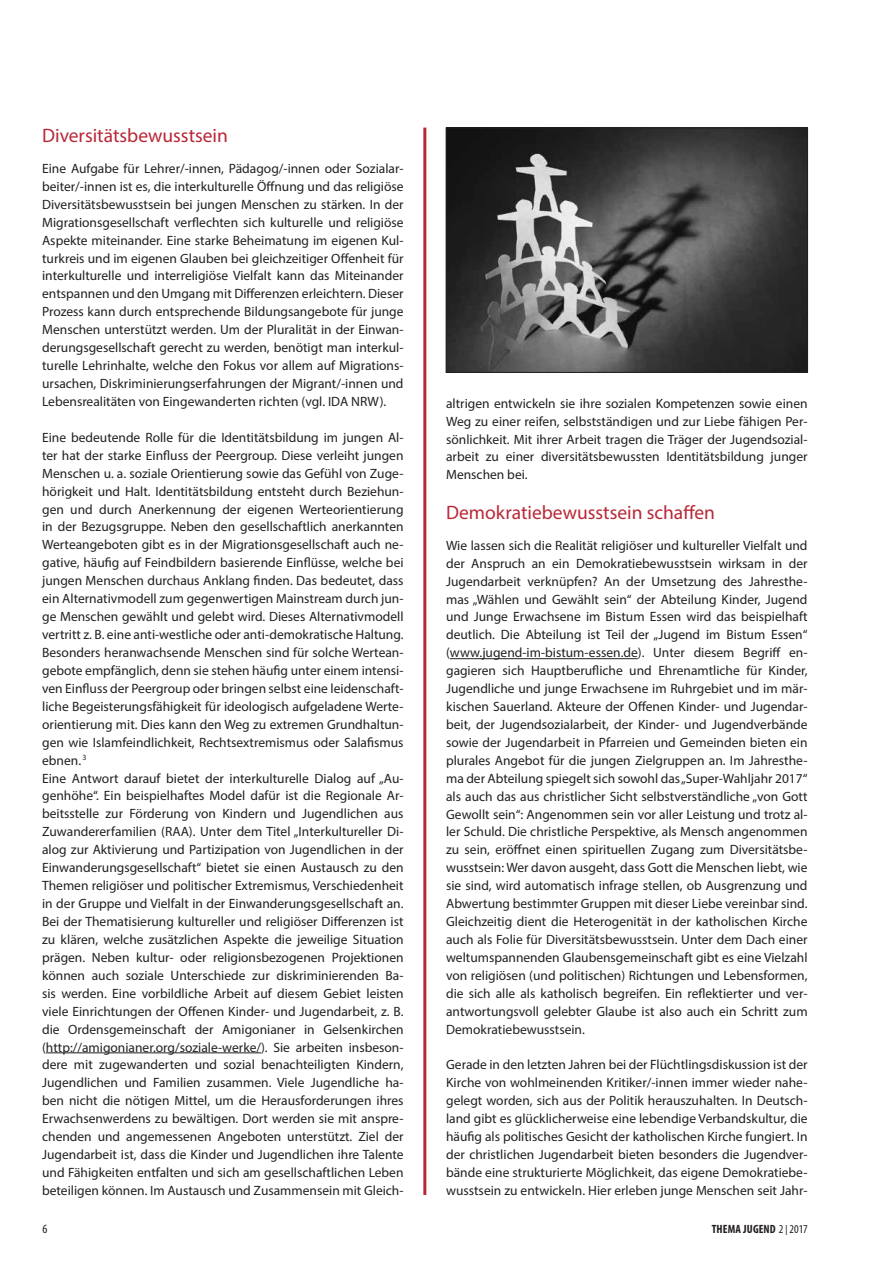
<style>
.page{position:relative;width:893px;height:1263px;background:#fff}
.page>*{position:absolute;margin:0;border:0;box-sizing:border-box;transform-origin:0 0}
.t1{font:19.5px "Myriad Pro";color:#b82837}
.t2{font:13.5px/18px "Myriad Pro";color:#231f20;text-align:justify}
.t3{font:condensed 12.75px "Myriad Pro";color:#231f20}
.t4{font:700 condensed 12px "Myriad Pro";letter-spacing:.01em;color:#231f20}
.s1{font-weight:400}
.s2{font-family:"Futura T";font-weight:300}
</style>
<div class="page">
<hr style="left:423px;top:128px;width:3px;height:1067px;background:#b82837">
<hr style="left:46px;top:1052px;width:215px;height:1px;background:#231f20">
<hr style="left:450px;top:658px;width:188px;height:1px;background:#231f20">
<img style="left:448px;top:130px;width:358px;height:241px">
<div style="left:446px;top:128px;width:362px;height:245px;border:1px solid #231f20"></div>
<h1 class="t1" style="left:42px;top:124px;width:187px">Diversitätsbewusstsein</h1>
<p class="t2" style="left:42px;top:159px;width:363px">Eine Aufgabe für Lehrer/-innen, Pädagog/-innen oder Sozialar&shy;beiter/-innen ist es, die interkulturelle Öffnung und das religiöse Diversitätsbewusstsein bei jungen Menschen zu stärken. In der Migrationsgesellschaft verflechten sich kulturelle und religiöse Aspekte miteinander. Eine starke Beheimatung im eigenen Kul&shy;turkreis und im eigenen Glauben bei gleichzeitiger Offenheit für interkulturelle und interreligiöse Vielfalt kann das Miteinander entspannen und den Umgang mit Differenzen erleichtern. Dieser Prozess kann durch entsprechende Bildungsangebote für junge Menschen unterstützt werden. Um der Pluralität in der Einwan&shy;derungsgesellschaft gerecht zu werden, benötigt man interkul&shy;turelle Lehrinhalte, welche den Fokus vor allem auf Migrations&shy;ursachen, Diskriminierungserfahrungen der Migrant/-innen und Lebensrealitäten von Eingewanderten richten (vgl. IDA NRW).</p>
<p class="t2" style="left:42px;top:428px;width:363px;text-align:left">Eine bedeutende Rolle für die Identitätsbildung im jungen Al&shy;ter hat der starke Einfluss der Peergroup. Diese verleiht jungen Menschen u. a. soziale Orientierung sowie das Gefühl von Zuge&shy;hörigkeit und Halt. Identitätsbildung entsteht durch Beziehun&shy;gen und durch Anerkennung der eigenen Werteorientierung in der Bezugsgruppe. Neben den gesellschaftlich anerkannten Werteangeboten gibt es in der Migrationsgesellschaft auch ne&shy;gative, häufig auf Feindbildern basierende Einflüsse, welche bei jungen Menschen durchaus Anklang finden. Das bedeutet, dass ein Alternativmodell zum gegenwertigen Mainstream durch jun&shy;ge Menschen gewählt und gelebt wird. Dieses Alternativmodell vertritt z. B. eine anti-westliche oder anti-demokratische Haltung.<br>Besonders heranwachsende Menschen sind für solche Wertean&shy;gebote empfänglich, denn sie stehen häufig unter einem intensi&shy;ven Einfluss der Peergroup oder bringen selbst eine leidenschaft&shy;liche Begeisterungsfähigkeit für ideologisch aufgeladene Werte&shy;orientierung mit. Dies kann den Weg zu extremen Grundhaltun&shy;gen wie Islamfeindlichkeit, Rechtsextremismus oder Salafismus ebnen. <sup>3<br></sup>Eine Antwort darauf bietet der interkulturelle Dialog auf „Au&shy;genhöhe“. Ein beispielhaftes Model dafür ist die Regionale Ar&shy;beitsstelle zur Förderung von Kindern und Jugendlichen aus Zuwandererfamilien (RAA). Unter dem Titel „Interkultureller Di&shy;alog zur Aktivierung und Partizipation von Jugendlichen in der Einwanderungsgesellschaft“ bietet sie einen Austausch zu den Themen religiöser und politischer Extremismus, Verschiedenheit in der Gruppe und Vielfalt in der Einwanderungsgesellschaft an.<br>Bei der Thematisierung kultureller und religiöser Differenzen ist zu klären, welche zusätzlichen Aspekte die jeweilige Situation prägen. Neben kultur- oder religionsbezogenen Projektionen können auch soziale Unterschiede zur diskriminierenden Ba&shy;sis werden. Eine vorbildliche Arbeit auf diesem Gebiet leisten viele Einrichtungen der Offenen Kinder- und Jugendarbeit, z. B. die Ordensgemeinschaft der Amigonianer in Gelsenkirchen (http://amigonianer.org/soziale-werke/). Sie arbeiten insbeson&shy;dere mit zugewanderten und sozial benachteiligten Kindern, Jugendlichen und Familien zusammen. Viele Jugendliche ha&shy;ben nicht die nötigen Mittel, um die Herausforderungen ihres Erwachsenwerdens zu bewältigen. Dort werden sie mit anspre&shy;chenden und angemessenen Angeboten unterstützt. Ziel der Jugendarbeit ist, dass die Kinder und Jugendlichen ihre Talente und Fähigkeiten entfalten und sich am gesellschaftlichen Leben beteiligen können. Im Austausch und Zusammensein mit Gleich-</p>
<p class="t2" style="left:446px;top:394px;width:363px">altrigen entwickeln sie ihre sozialen Kompetenzen sowie einen Weg zu einer reifen, selbstständigen und zur Liebe fähigen Per&shy;sönlichkeit. Mit ihrer Arbeit tragen die Träger der Jugendsozial&shy;arbeit zu einer diversitätsbewussten Identitätsbildung junger Menschen bei.</p>
<h1 class="t1" style="left:446px;top:501px;width:270px">Demokratiebewusstsein schaffen</h1>
<p class="t2" style="left:446px;top:536px;width:363px">Wie lassen sich die Realität religiöser und kultureller Vielfalt und der Anspruch an ein Demokratiebewusstsein wirksam in der Jugendarbeit verknüpfen? An der Umsetzung des Jahresthe&shy;mas „Wählen und Gewählt sein“ der Abteilung Kinder, Jugend und Junge Erwachsene im Bistum Essen wird das beispielhaft deutlich. Die Abteilung ist Teil der „Jugend im Bistum Essen“ (www.jugend-im-bistum-essen.de). Unter diesem Begriff en&shy;gagieren sich Hauptberufliche und Ehrenamtliche für Kinder, Jugendliche und junge Erwachsene im Ruhrgebiet und im mär&shy;kischen Sauerland. Akteure der Offenen Kinder- und Jugendar&shy;beit, der Jugendsozialarbeit, der Kinder- und Jugendverbände sowie der Jugendarbeit in Pfarreien und Gemeinden bieten ein plurales Angebot für die jungen Zielgruppen an. Im Jahresthe&shy;ma der Abteilung spiegelt sich sowohl das „Super-Wahljahr 2017“ als auch das aus christlicher Sicht selbstverständliche „von Gott Gewollt sein“: Angenommen sein vor aller Leistung und trotz al&shy;ler Schuld. Die christliche Perspektive, als Mensch angenommen zu sein, eröffnet einen spirituellen Zugang zum Diversitätsbe&shy;wusstsein: Wer davon ausgeht, dass Gott die Menschen liebt, wie sie sind, wird automatisch infrage stellen, ob Ausgrenzung und Abwertung bestimmter Gruppen mit dieser Liebe vereinbar sind.<br>Gleichzeitig dient die Heterogenität in der katholischen Kirche auch als Folie für Diversitätsbewusstsein. Unter dem Dach einer weltumspannenden Glaubensgemeinschaft gibt es eine Vielzahl von religiösen (und politischen) Richtungen und Lebensformen, die sich alle als katholisch begreifen. Ein reflektierter und ver&shy;antwortungsvoll gelebter Glaube ist also auch ein Schritt zum Demokratiebewusstsein.</p>
<p class="t2" style="left:446px;top:1056px;width:363px">Gerade in den letzten Jahren bei der Flüchtlingsdiskussion ist der Kirche von wohlmeinenden Kritiker/-innen immer wieder nahe&shy;gelegt worden, sich aus der Politik herauszuhalten. In Deutsch&shy;land gibt es glücklicherweise eine lebendige Verbandskultur, die häufig als politisches Gesicht der katholischen Kirche fungiert. In der christlichen Jugendarbeit bieten besonders die Jugendver&shy;bände eine strukturierte Möglichkeit, das eigene Demokratiebe&shy;wusstsein zu entwickeln. Hier erleben junge Menschen seit Jahr-</p>
<p class="t3" style="left:43px;top:1221px;width:6px">6</p>
<p class="t4" style="left:712px;top:1222px;width:98px">THEMA JUGEND <span class="s1">2</span><span class="s2">|</span><span class="s1">2017</span></p>
</div>
